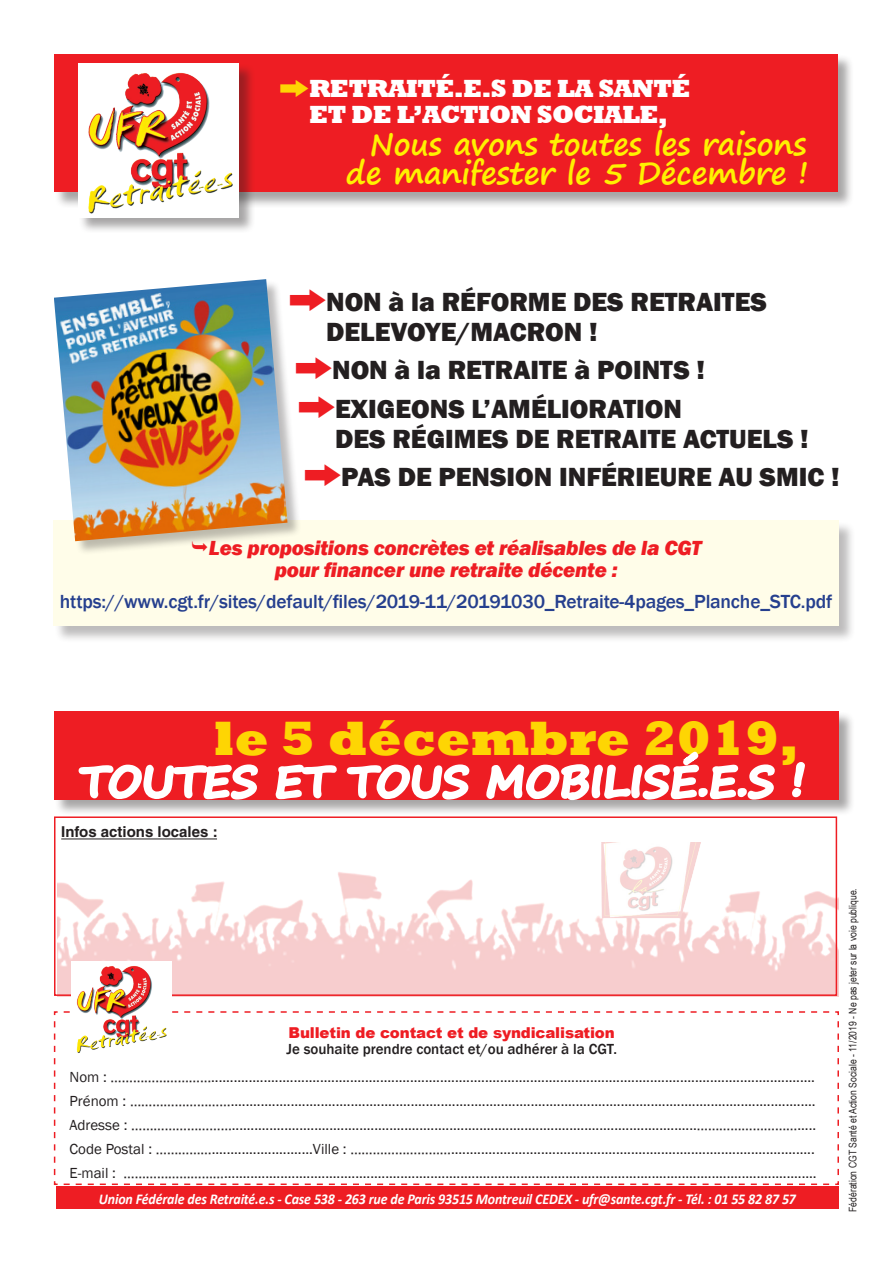
<style>
.page{position:relative;width:893px;height:1263px;background:#fff}
.page>*{position:absolute;margin:0;border:0;box-sizing:border-box;transform-origin:0 0}
.t1{font:800 49.5px "Rockwell";color:#fed503}
.inter_cap{font:700 42px "Segoe Print";color:#fff}
.t2{font:700 30.75px/28.7px "Segoe Print";letter-spacing:-.01em;color:#fff101;text-align:center}
.txt_courant{font:800 27px/30px "Franklin Gothic";color:#231f20}
.t3{font:800 25.5px/26.5px "Rockwell";letter-spacing:-.03em;color:#fff;text-align:center}
.txt_courant-2{font:italic 800 21px/22.5px "Franklin Gothic";letter-spacing:-.01em;color:#ee1d23}
.txt_courant-3{font:500 19.5px "Franklin Gothic";letter-spacing:-.01em;color:#253f8e}
.t4{font:15px "Franklin Gothic";color:#231f20}
.txt_courant-4{font:italic 700 15px "Calibri";letter-spacing:-.01em;color:#fff;scale:.93 1}
.t5{font:500 15px "Franklin Gothic";color:#231f20}
.accroche_scripte{font:900 15px "Arial";letter-spacing:-.01em;color:#ee1d23}
.t6{font:700 15px "Helvetica LT Std";color:#231f20}
.t7{font:10.5px "Arial Narrow";color:#231f20}
.s1{font-family:"Arrowstfb";font-weight:400;font-size:21.3px;color:#fed503}
.s2{color:#ee1d23}
.s3{font-family:"Arrowstfb";font-weight:400;color:#ee1d23}
.s4{font-size:45px}
</style>
<div class="page">
<div style="left:55px;top:711px;width:801px;height:105px;background:#231f20;opacity:.4"></div>
<div style="left:54px;top:711px;width:785px;height:88px;background:#ee1d23"></div>
<svg style="left:53px;top:1011px;width:786px;height:174px"></svg>
<img style="left:58px;top:842px;width:781px;height:155px">
<div style="left:56px;top:1186px;width:783px;height:23px;background:#ee1d23"></div>
<div style="left:54px;top:816px;width:783px;height:180px;border:2px solid #ee1d23"></div>
<img style="left:71px;top:961px;width:100px;height:96px">
<hr style="left:61px;top:838px;width:156px;height:1px;background:#231f20">
<div style="left:54px;top:521px;width:801px;height:122px;background:#231f20;opacity:.3"></div>
<div style="left:54px;top:520px;width:785px;height:106px;background:#fffde9"></div>
<div style="left:54px;top:279px;width:248px;height:276px;background:#231f20;opacity:.3"></div>
<img style="left:54px;top:279px;width:233px;height:262px">
<div style="left:54px;top:54px;width:800px;height:154px;background:#231f20;opacity:.4"></div>
<div style="left:54px;top:54px;width:783px;height:138px;background:#ee1d23"></div>
<div style="left:78px;top:63px;width:177px;height:171px;background:#231f20;opacity:.4"></div>
<img style="left:79px;top:65px;width:160px;height:152px">
<svg style="left:76px;top:764px;width:183px;height:55px"></svg>
<svg style="left:274px;top:764px;width:64px;height:55px"></svg>
<svg style="left:344px;top:764px;width:127px;height:55px"></svg>
<svg style="left:484px;top:751px;width:292px;height:51px"></svg>
<svg style="left:792px;top:762px;width:13px;height:36px"></svg>
<svg style="left:192px;top:541px;width:15px;height:10px"></svg>
<p class="t3" style="left:281px;top:75px;width:411px"><span class="s1">i</span>RETRAITÉ.E.S DE LA SANTÉ<br>ET DE L’ACTION SOCIALE,</p>
<p class="t2" style="left:346px;top:129px;width:486px">Nous avons toutes les raisons<br>de manifester le 5 Décembre ! <span class="s2">!</span></p>
<p class="txt_courant" style="left:326px;top:287px;width:442px;text-indent:-36px"><span class="s3">i</span>NON à la RÉFORME DES RETRAITES<br>DELEVOYE/MACRON !</p>
<p class="txt_courant" style="left:296px;top:355px;width:410px"><span class="s3">i</span>NON à la RETRAITE à POINTS !</p>
<p class="txt_courant" style="left:335px;top:394px;width:475px;text-indent:-36px"><span class="s3">i</span>EXIGEONS L’AMÉLIORATION<br>DES RÉGIMES DE RETRAITE ACTUELS !</p>
<p class="txt_courant" style="left:305px;top:462px;width:536px"><span class="s3">i</span>PAS DE PENSION INFÉRIEURE AU SMIC !</p>
<p class="txt_courant-2" style="left:275px;top:536px;width:429px;text-indent:-66px">Les propositions concrètes et réalisables de la CGT pour financer une retraite décente :</p>
<p class="txt_courant-3" style="left:60px;top:589px;width:774px">https://www.cgt.fr/sites/default/files/2019-11/20191030_Retraite-4pages_Planche_STC.pdf</p>
<p class="t1" style="left:214px;top:710px;width:586px">le 5 décembre 2019,</p>
<p class="inter_cap" style="left:80px;top:743px;width:727px">TOUTES ET TOUS MOBILISÉ.E.S <span class="s4">!</span></p>
<p class="t6" style="left:61px;top:823px;width:158px">Infos actions locales :</p>
<p class="accroche_scripte" style="left:289px;top:1021px;width:328px">Bulletin de contact et de syndicalisation</p>
<p class="t5" style="left:286px;top:1040px;width:332px">Je souhaite prendre contact et/ou adhérer à la CGT.</p>
<p class="t4" style="left:70px;top:1067px;width:747px">Nom : ……………………….................................................................................................................................................................</p>
<p class="t4" style="left:70px;top:1091px;width:748px">Prénom : ………………………............................................................................................................................................................</p>
<p class="t4" style="left:70px;top:1115px;width:748px">Adresse : ………………………............................................................................................................................……………………….....</p>
<p class="t4" style="left:70px;top:1139px;width:747px">Code Postal : ……………...........................Ville : ……………………….................................................................................................</p>
<p class="t4" style="left:70px;top:1163px;width:749px">E-mail : ………………………..............................................................................................................................................................</p>
<p class="txt_courant-4" style="left:99px;top:1188px;width:751px">Union Fédérale des Retraité.e.s - Case 538 - 263 rue de Paris 93515 Montreuil CEDEX - ufr@sante.cgt.fr - Tél. : 01 55 82 87 57</p>
<p class="t7" style="left:845px;top:1212px;width:325px;rotate:-90deg">Fédération CGT Santé et Action Sociale - 11/2019 - Ne pas jeter sur la voie publique.</p>
</div>
